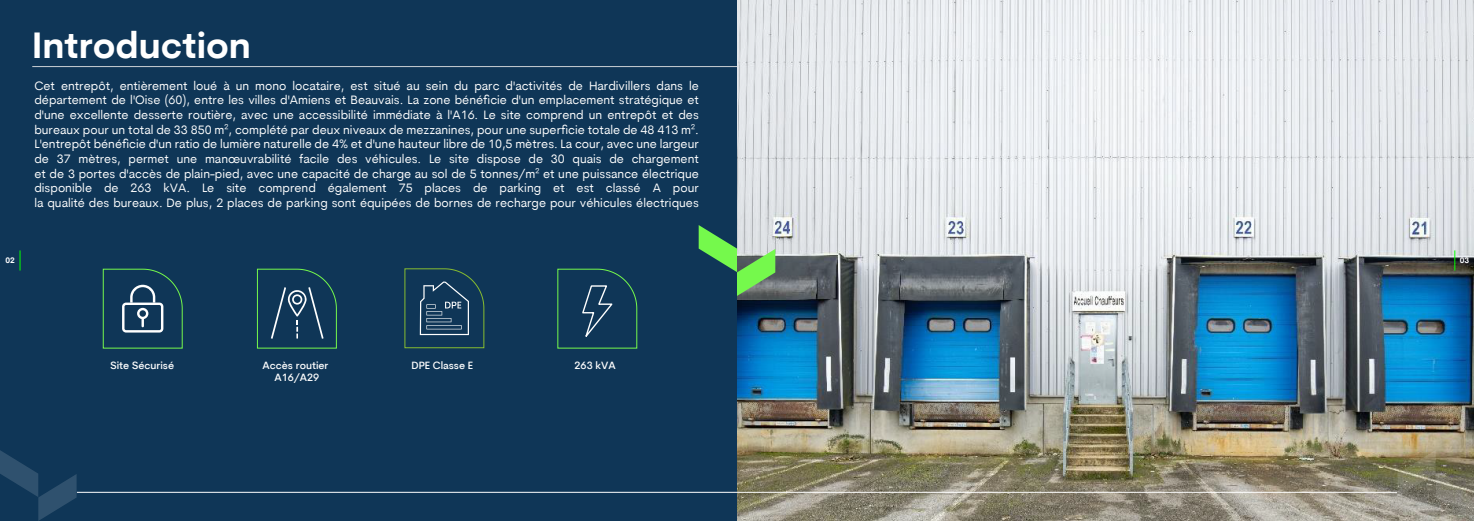
<style>
.page{position:relative;width:1474px;height:521px;background:#fff}
.page>*{position:absolute;margin:0;border:0;box-sizing:border-box;transform-origin:0 0}
.t1{font:700 36.23px "Cerebri Sans Pro";color:#fff}
.t2{font:12.25px/14.7px "Cerebri Sans Pro";color:#fff;text-align:justify}
.t3{font:500 10.41px "Cerebri Sans Pro";color:#fff}
.t4{font:700 7.88px "Cerebri Sans Pro";color:#fff}
</style>
<div class="page">
<div style="left:0;top:0;width:737px;height:521px;background:#0f3657"></div>
<img style="left:737px;top:0;width:736px;height:521px">
<svg style="left:1454px;top:250px;width:1px;height:20px"></svg>
<svg style="left:20px;top:250px;width:1px;height:20px"></svg>
<svg style="left:698px;top:225px;width:77px;height:71px"></svg>
<hr style="left:32px;top:66px;width:705px;height:1px;background:#ccd2d6">
<hr style="left:77px;top:492px;width:1319px;height:1px;background:#fff">
<svg style="left:0;top:450px;width:77px;height:71px"></svg>
<svg style="left:1397px;top:450px;width:76px;height:71px;background:#8a856f"></svg>
<svg style="left:557px;top:268px;width:80px;height:81px"></svg>
<svg style="left:103px;top:268px;width:80px;height:81px"></svg>
<svg style="left:257px;top:268px;width:80px;height:81px"></svg>
<svg style="left:404px;top:268px;width:80px;height:80px"></svg>
<h1 class="t1" style="left:32px;top:19px;width:220px">Introduction</h1>
<p class="t2" style="left:34px;top:77px;width:666px">Cet entrepôt, entièrement loué à un mono locataire, est situé au sein du parc d'activités de Hardivillers dans le département de l'Oise (60), entre les villes d'Amiens et Beauvais. La zone bénéficie d'un emplacement stratégique et d'une excellente desserte routière, avec une accessibilité immédiate à l'A16. Le site comprend un entrepôt et des bureaux pour un total de 33 850 m², complété par deux niveaux de mezzanines, pour une superficie totale de 48 413 m².<br>L'entrepôt bénéficie d'un ratio de lumière naturelle de 4% et d'une hauteur libre de 10,5 mètres. La cour, avec une largeur de 37 mètres, permet une manœuvrabilité facile des véhicules. Le site dispose de 30 quais de chargement et de 3 portes d'accès de plain-pied, avec une capacité de charge au sol de 5 tonnes/m² et une puissance électrique disponible de 263 kVA. Le site comprend également 75 places de parking et est classé A pour la qualité des bureaux. De plus, 2 places de parking sont équipées de bornes de recharge pour véhicules électriques</p>
<p class="t4" style="left:5px;top:255px;width:11px">02</p>
<p class="t4" style="left:1459px;top:255px;width:11px">03</p>
<p class="t3" style="left:110px;top:358px;width:65px">Site Sécurisé</p>
<p class="t3" style="left:262px;top:358px;width:67px">Accès routier</p>
<p class="t3" style="left:574px;top:358px;width:43px">263 kVA</p>
<p class="t3" style="left:274px;top:370px;width:46px">A16/A29</p>
<p class="t3" style="left:411px;top:358px;width:63px">DPE Classe E</p>
</div>
